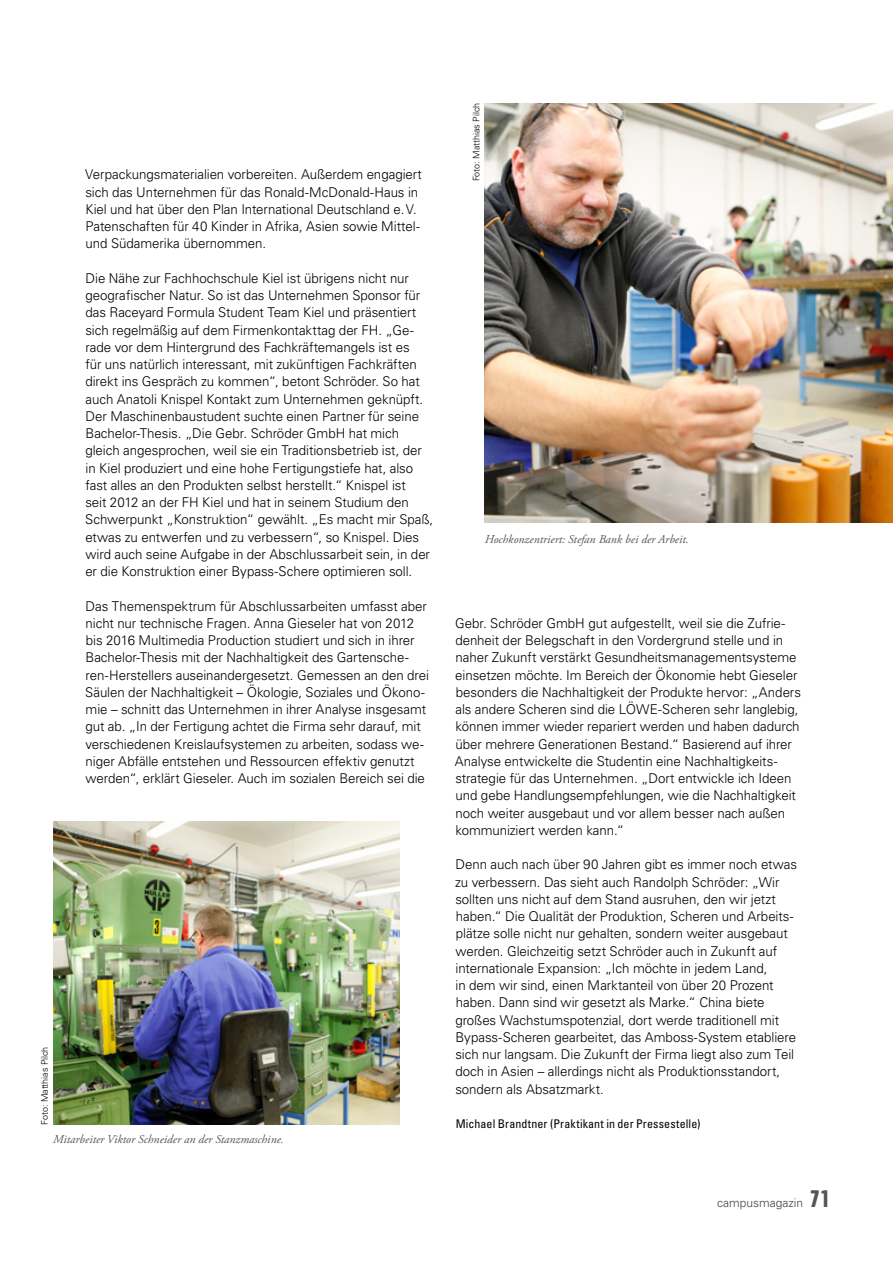
<style>
.page{position:relative;width:893px;height:1263px;background:#fff}
.page>*{position:absolute;margin:0;border:0;box-sizing:border-box;transform-origin:0 0}
.t1{font:300 13.5px/17.2px "Univers LT Std";letter-spacing:-.005em;color:#000}
.t2{font:italic 12px "Adobe Garamond Pro";color:#565655}
.t3{font:condensed 12px "Univers LT Std";letter-spacing:.01em;color:#000}
.t4{font:300 12px "Univers LT Std";color:#434342}
.t5{font:300 9px "Univers LT Std";color:#000}
.s1{font-family:"Folio";font-weight:700;font-stretch:condensed;font-size:24px;color:#565655}
</style>
<div class="page">
<img style="left:485px;top:103px;width:408px;height:419px">
<img style="left:53px;top:822px;width:347px;height:303px">
<p class="t1" style="left:85px;top:166px;width:338px">Verpackungsmaterialien vorbereiten. Außerdem engagiert</p>
<p class="t1" style="left:85px;top:183px;width:336px">sich das Unternehmen für das Ronald-McDonald-Haus in Kiel und hat über den Plan International Deutschland e.V.<br>Patenschaften für 40 Kinder in Afrika, Asien sowie Mittel&shy;und Südamerika übernommen.</p>
<p class="t1" style="left:85px;top:269px;width:350px">Die Nähe zur Fachhochschule Kiel ist übrigens nicht nur geografischer Natur. So ist das Unternehmen Sponsor für das Raceyard Formula Student Team Kiel und präsentiert sich regelmäßig auf dem Firmenkontakttag der FH. „Ge&shy;rade vor dem Hintergrund des Fachkräftemangels ist es<br>für uns natürlich interessant, mit zukünftigen Fachkräften direkt ins Gespräch zu kommen“, betont Schröder. So hat auch Anatoli Knispel Kontakt zum Unternehmen geknüpft.<br>Der Maschinenbaustudent suchte einen Partner für seine Bachelor-Thesis. „Die Gebr. Schröder GmbH hat mich gleich angesprochen, weil sie ein Traditionsbetrieb ist, der in Kiel produziert und eine hohe Fertigungstiefe hat, also fast alles an den Produkten selbst herstellt.“ Knispel ist<br>seit 2012 an der FH Kiel und hat in seinem Studium den Schwerpunkt „Konstruktion“ gewählt. „Es macht mir Spaß, etwas zu entwerfen und zu verbessern“, so Knispel. Dies wird auch seine Aufgabe in der Abschlussarbeit sein, in der er die Konstruktion einer Bypass-Schere optimieren soll.</p>
<p class="t1" style="left:85px;top:597px;width:345px">Das Themenspektrum für Abschlussarbeiten umfasst aber nicht nur technische Fragen. Anna Gieseler hat von 2012 bis 2016 Multimedia Production studiert und sich in ihrer Bachelor-Thesis mit der Nachhaltigkeit des Gartensche&shy;ren-Herstellers auseinandergesetzt. Gemessen an den drei Säulen der Nachhaltigkeit – Ökologie, Soziales und Ökono&shy;mie – schnitt das Unternehmen in ihrer Analyse insgesamt gut ab. „In der Fertigung achtet die Firma sehr darauf, mit verschiedenen Kreislaufsystemen zu arbeiten, sodass we&shy;niger Abfälle entstehen und Ressourcen effektiv genutzt werden“, erklärt Gieseler. Auch im sozialen Bereich sei die</p>
<p class="t5" style="left:39px;top:1125px;width:80px;rotate:-90deg">Foto: Matthias Pilch</p>
<p class="t2" style="left:53px;top:1132px;width:232px">Mitarbeiter Viktor Schneider an der Stanzmaschine.</p>
<p class="t5" style="left:471px;top:181px;width:80px;rotate:-90deg">Foto: Matthias Pilch</p>
<p class="t2" style="left:485px;top:532px;width:206px">Hochkonzentriert: Stefan Bank bei der Arbeit.</p>
<p class="t1" style="left:455px;top:614px;width:348px">Gebr. Schröder GmbH gut aufgestellt, weil sie die Zufrie&shy;denheit der Belegschaft in den Vordergrund stelle und in naher Zukunft verstärkt Gesundheitsmanagementsysteme einsetzen möchte. Im Bereich der Ökonomie hebt Gieseler besonders die Nachhaltigkeit der Produkte hervor: „Anders als andere Scheren sind die LÖWE-Scheren sehr langlebig, können immer wieder repariert werden und haben dadurch über mehrere Generationen Bestand.“ Basierend auf ihrer Analyse entwickelte die Studentin eine Nachhaltigkeits&shy;strategie für das Unternehmen. „Dort entwickle ich Ideen und gebe Handlungsempfehlungen, wie die Nachhaltigkeit noch weiter ausgebaut und vor allem besser nach außen kommuniziert werden kann.“</p>
<p class="t1" style="left:455px;top:856px;width:343px">Denn auch nach über 90 Jahren gibt es immer noch etwas zu verbessern. Das sieht auch Randolph Schröder: „Wir sollten uns nicht auf dem Stand ausruhen, den wir jetzt haben.“ Die Qualität der Produktion, Scheren und Arbeits&shy;plätze solle nicht nur gehalten, sondern weiter ausgebaut werden. Gleichzeitig setzt Schröder auch in Zukunft auf internationale Expansion: „Ich möchte in jedem Land,<br>in dem wir sind, einen Marktanteil von über 20 Prozent haben. Dann sind wir gesetzt als Marke.“ China biete großes Wachstumspotenzial, dort werde traditionell mit Bypass-Scheren gearbeitet, das Amboss-System etabliere sich nur langsam. Die Zukunft der Firma liegt also zum Teil doch in Asien – allerdings nicht als Produktionsstandort, sondern als Absatzmarkt.</p>
<p class="t3" style="left:456px;top:1116px;width:246px">Michael Brandtner (Praktikant in der Pressestelle)</p>
<p class="t4" style="left:717px;top:1196px;width:115px">campusmagazin <span class="s1">71</span></p>
</div>
